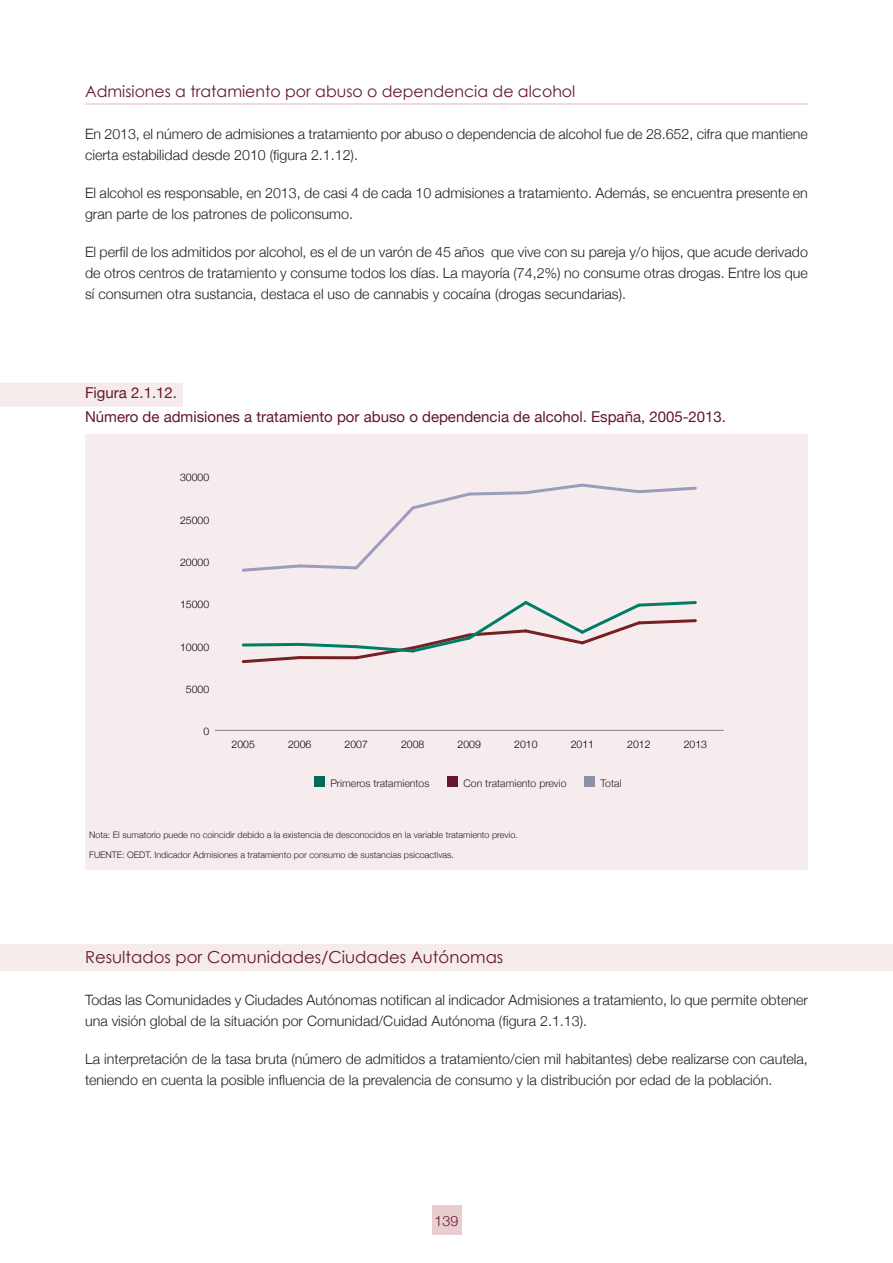
<style>
.page{position:relative;width:893px;height:1263px;background:#fff}
.page>*{position:absolute;margin:0;border:0;box-sizing:border-box;transform-origin:0 0}
.t1{font:16.5px "Century Gothic";color:#641633}
.t2{font:15.75px "Century Gothic";color:#641633}
.t3{font:15px/23.7px "Helvetica Neue";color:#641633}
.t4{font:300 14.25px/21px "Helvetica Neue";color:#231f20}
.t5{font:300 14.25px "Helvetica Neue";color:#641633}
.t6{font:300 10.5px "Helvetica Neue";color:#000}
.t7{font:300 10.5px "Helvetica Neue";color:#231f20}
.t8{font:300 9px/19.8px "Helvetica Neue";color:#231f20}
</style>
<div class="page">
<div style="left:432px;top:1205px;width:29px;height:30px;background:#eacecf"></div>
<hr style="left:85px;top:103px;width:723px;height:2px;background:#eacecf">
<div style="left:0;top:383px;width:183px;height:24px;background:#f6ebeb"></div>
<div style="left:85px;top:434px;width:723px;height:436px;background:#f7eced"></div>
<hr style="left:215px;top:730px;width:509px;height:1px;background:#808080">
<svg style="left:241px;top:483px;width:456px;height:89px"></svg>
<svg style="left:241px;top:601px;width:456px;height:63px"></svg>
<div style="left:314px;top:776px;width:10px;height:11px;background:#056959"></div>
<div style="left:584px;top:776px;width:11px;height:11px;background:#8e90a8"></div>
<div style="left:447px;top:776px;width:11px;height:11px;background:#641633"></div>
<div style="left:0;top:944px;width:893px;height:27px;background:#f6ebeb"></div>
<p class="t2" style="left:85px;top:81px;width:492px">Admisiones a tratamiento por abuso o dependencia de alcohol</p>
<p class="t4" style="left:85px;top:123px;width:724px">En 2013, el número de admisiones a tratamiento por abuso o dependencia de alcohol fue de 28.652, cifra que mantiene cierta estabilidad desde 2010 (figura 2.1.12).</p>
<p class="t4" style="left:85px;top:182px;width:724px">El alcohol es responsable, en 2013, de casi 4 de cada 10 admisiones a tratamiento. Además, se encuentra presente en gran parte de los patrones de policonsumo.</p>
<p class="t4" style="left:85px;top:241px;width:724px;text-align:justify">El perfil de los admitidos por alcohol, es el de un varón de 45 años que vive con su pareja y/o hijos, que acude derivado de otros centros de tratamiento y consume todos los días. La mayoría (74,2%) no consume otras drogas. Entre los que sí consumen otra sustancia, destaca el uso de cannabis y cocaína (drogas secundarias).</p>
<p class="t3" style="left:85px;top:381px;width:643px">Figura 2.1.12.<br>Número de admisiones a tratamiento por abuso o dependencia de alcohol. España, 2005-2013.</p>
<p class="t6" style="left:180px;top:471px;width:31px">30000</p>
<p class="t6" style="left:180px;top:513px;width:31px">25000</p>
<p class="t6" style="left:180px;top:556px;width:31px">20000</p>
<p class="t6" style="left:180px;top:598px;width:31px">15000</p>
<p class="t6" style="left:180px;top:640px;width:31px">10000</p>
<p class="t6" style="left:186px;top:683px;width:25px">5000</p>
<p class="t6" style="left:203px;top:725px;width:7px">0</p>
<p class="t6" style="left:232px;top:738px;width:25px">2005</p>
<p class="t6" style="left:288px;top:738px;width:25px">2006</p>
<p class="t6" style="left:345px;top:738px;width:25px">2007</p>
<p class="t6" style="left:401px;top:738px;width:25px">2008</p>
<p class="t6" style="left:458px;top:738px;width:25px">2009</p>
<p class="t6" style="left:514px;top:738px;width:25px">2010</p>
<p class="t6" style="left:571px;top:738px;width:25px">2011</p>
<p class="t6" style="left:627px;top:738px;width:25px">2012</p>
<p class="t6" style="left:684px;top:738px;width:25px">2013</p>
<p class="t7" style="left:330px;top:776px;width:101px">Primeros tratamientos</p>
<p class="t7" style="left:463px;top:776px;width:105px">Con tratamiento previo</p>
<p class="t7" style="left:601px;top:776px;width:23px">Total</p>
<p class="t8" style="left:89px;top:825px;width:430px">Nota: El sumatorio puede no coincidir debido a la existencia de desconocidos en la variable tratamiento previo.<br>FUENTE: OEDT. Indicador Admisiones a tratamiento por consumo de sustancias psicoactivas.</p>
<p class="t1" style="left:85px;top:946px;width:420px">Resultados por Comunidades/Ciudades Autónomas</p>
<p class="t4" style="left:85px;top:989px;width:724px">Todas las Comunidades y Ciudades Autónomas notifican al indicador Admisiones a tratamiento, lo que permite obtener una visión global de la situación por Comunidad/Cuidad Autónoma (figura 2.1.13).</p>
<p class="t4" style="left:85px;top:1048px;width:724px">La interpretación de la tasa bruta (número de admitidos a tratamiento/cien mil habitantes) debe realizarse con cautela, teniendo en cuenta la posible influencia de la prevalencia de consumo y la distribución por edad de la población.</p>
<p class="t5" style="left:435px;top:1212px;width:25px">139</p>
</div>
